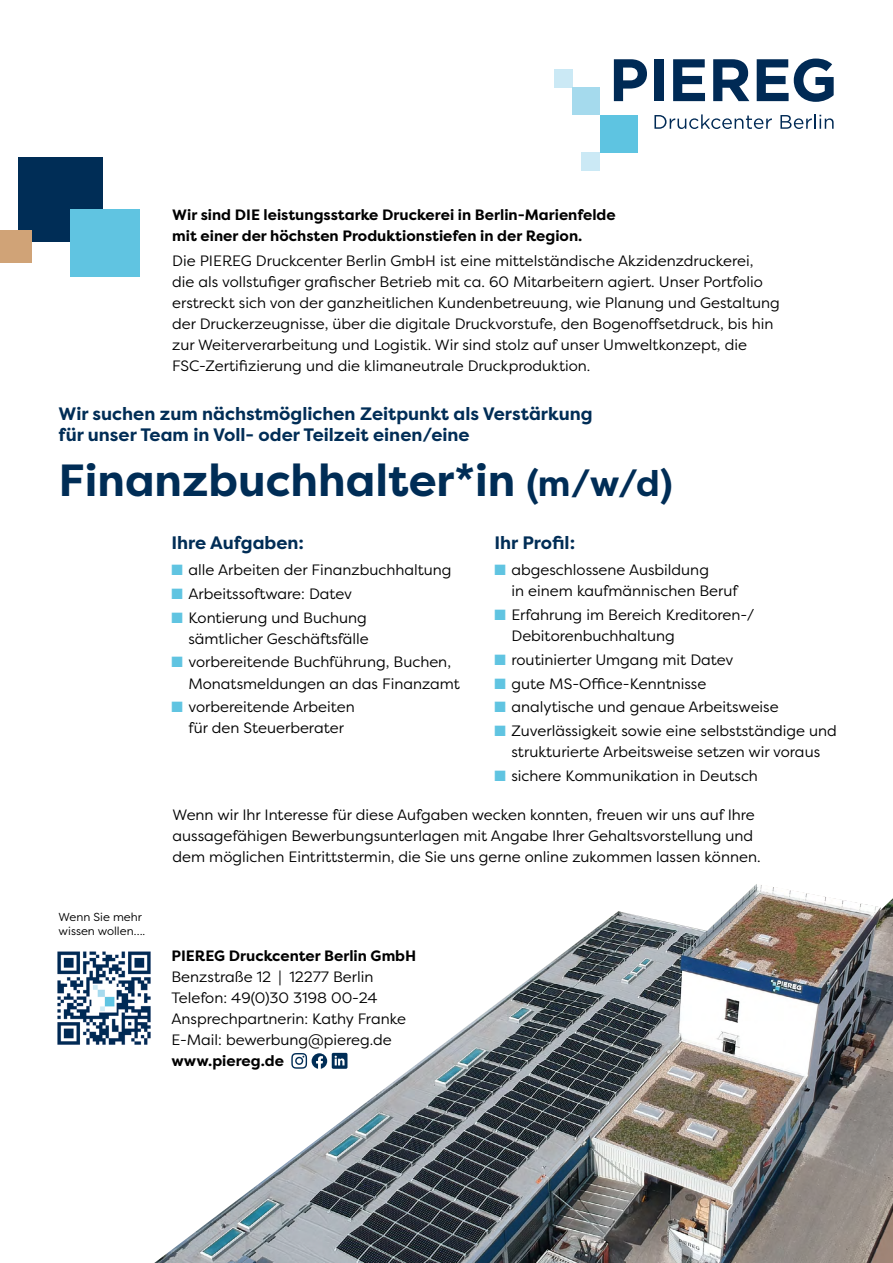
<style>
.page{position:relative;width:893px;height:1263px;background:#fff}
.page>*{position:absolute;margin:0;border:0;box-sizing:border-box;transform-origin:0 0}
.t1{font:700 45px "Filson Pro";color:#002d56}
.t2{font:700 18px/21.6px "Filson Pro";color:#002d56}
.t3{font:15px/21px "Filson Pro";color:#000}
.t4{font:700 15px/21px "Filson Pro";color:#000}
.t5{font:11.55px/14px "Filson Pro";color:#000}
.s1{font-size:36px}
.s2{color:#60c4e1}
</style>
<div class="page">
<div style="left:554px;top:69px;width:18px;height:18px;background:#cbe9f5"></div>
<div style="left:572px;top:87px;width:28px;height:28px;background:#a5daed"></div>
<div style="left:600px;top:115px;width:37px;height:37px;background:#5ec4e1"></div>
<div style="left:582px;top:152px;width:18px;height:19px;background:#cbe9f5"></div>
<svg style="left:614px;top:59px;width:33px;height:42px"></svg>
<div style="left:654px;top:59px;width:9px;height:42px;background:#002a55"></div>
<svg style="left:673px;top:59px;width:32px;height:42px"></svg>
<svg style="left:713px;top:59px;width:36px;height:42px"></svg>
<svg style="left:757px;top:59px;width:77px;height:43px"></svg>
<svg style="left:654px;top:114px;width:118px;height:15px"></svg>
<svg style="left:780px;top:114px;width:54px;height:15px"></svg>
<div style="left:18px;top:157px;width:85px;height:85px;background:#002d56"></div>
<div style="left:0;top:230px;width:31px;height:33px;background:#d0a377"></div>
<div style="left:70px;top:209px;width:69px;height:67px;background:#60c4e1"></div>
<img style="left:57px;top:951px;width:94px;height:94px">
<img style="left:154px;top:884px;width:739px;height:379px">
<svg style="left:332px;top:1053px;width:15px;height:16px"></svg>
<svg style="left:335px;top:1056px;width:10px;height:9px"></svg>
<svg style="left:291px;top:1053px;width:36px;height:16px"></svg>
<p class="t4" style="left:172px;top:204px;width:445px">Wir sind DIE leistungsstarke Druckerei in Berlin-Marienfelde mit einer der höchsten Produktionstiefen in der Region.</p>
<p class="t3" style="left:172px;top:250px;width:609px">Die PIEREG Druckcenter Berlin GmbH ist eine mittelständische Akzidenzdruckerei,<br>die als vollstufiger grafischer Betrieb mit ca. 60 Mitarbeitern agiert. Unser Portfolio erstreckt sich von der ganzheitlichen Kundenbetreuung, wie Planung und Gestaltung der Druckerzeugnisse, über die digitale Druckvorstufe, den Bogenoffsetdruck, bis hin zur Weiterverarbeitung und Logistik. Wir sind stolz auf unser Umweltkonzept, die FSC-Zertifizierung und die klimaneutrale Druckproduktion.</p>
<p class="t2" style="left:58px;top:403px;width:536px">Wir suchen zum nächstmöglichen Zeitpunkt als Verstärkung für unser Team in Voll- oder Teilzeit einen/eine</p>
<h1 class="t1" style="left:58px;top:452px;width:615px">Finanzbuchhalter*in <span class="s1">(m/w/d)</span></h1>
<p class="t2" style="left:171px;top:532px;width:134px">Ihre Aufgaben:</p>
<p class="t3" style="left:171px;top:558px;width:282px"><span class="s2">■</span> alle Arbeiten der Finanzbuchhaltung</p>
<p class="t3" style="left:171px;top:582px;width:182px"><span class="s2">■</span> Arbeitssoftware: Datev</p>
<p class="t3" style="left:171px;top:606px;width:199px;text-align:right"><span class="s2">■</span> Kontierung und Buchung sämtlicher Geschäftsfälle</p>
<p class="t3" style="left:188px;top:651px;width:273px;text-indent:-17px"><span class="s2">■</span> vorbereitende Buchführung, Buchen,<br>Monatsmeldungen an das Finanzamt</p>
<p class="t3" style="left:171px;top:696px;width:185px;text-align:center"><span class="s2">■</span> vorbereitende Arbeiten für den Steuerberater</p>
<p class="t2" style="left:494px;top:532px;width:82px">Ihr Profil:</p>
<p class="t3" style="left:511px;top:558px;width:228px;text-indent:-17px"><span class="s2">■</span> abgeschlossene Ausbildung<br>in einem kaufmännischen Beruf</p>
<p class="t3" style="left:511px;top:603px;width:244px;text-indent:-17px"><span class="s2">■</span> Erfahrung im Bereich Kreditoren-/<br>Debitorenbuchhaltung</p>
<p class="t3" style="left:494px;top:648px;width:241px"><span class="s2">■</span> routinierter Umgang mit Datev</p>
<p class="t3" style="left:494px;top:672px;width:213px"><span class="s2">■</span> gute MS-Office-Kenntnisse</p>
<p class="t3" style="left:494px;top:696px;width:286px"><span class="s2">■</span> analytische und genaue Arbeitsweise</p>
<p class="t3" style="left:494px;top:720px;width:344px;text-align:center"><span class="s2">■</span> Zuverlässigkeit sowie eine selbstständige und strukturierte Arbeitsweise setzen wir voraus</p>
<p class="t3" style="left:494px;top:765px;width:265px"><span class="s2">■</span> sichere Kommunikation in Deutsch</p>
<p class="t5" style="left:59px;top:909px;width:88px">Wenn Sie mehr wissen wollen….</p>
<p class="t3" style="left:173px;top:804px;width:590px">Wenn wir Ihr Interesse für diese Aufgaben wecken konnten, freuen wir uns auf Ihre aussagefähigen Bewerbungsunterlagen mit Angabe Ihrer Gehaltsvorstellung und dem möglichen Eintrittstermin, die Sie uns gerne online zukommen lassen können.</p>
<p class="t4" style="left:171px;top:945px;width:246px">PIEREG Druckcenter Berlin GmbH</p>
<p class="t3" style="left:171px;top:965px;width:236px">Benzstraße 12 | 12277 Berlin<br>Telefon: 49(0)30 3198 00-24<br>Ansprechpartnerin: Kathy Franke<br>E-Mail: bewerbung@piereg.de</p>
<p class="t4" style="left:171px;top:1050px;width:114px">www.piereg.de</p>
</div>
